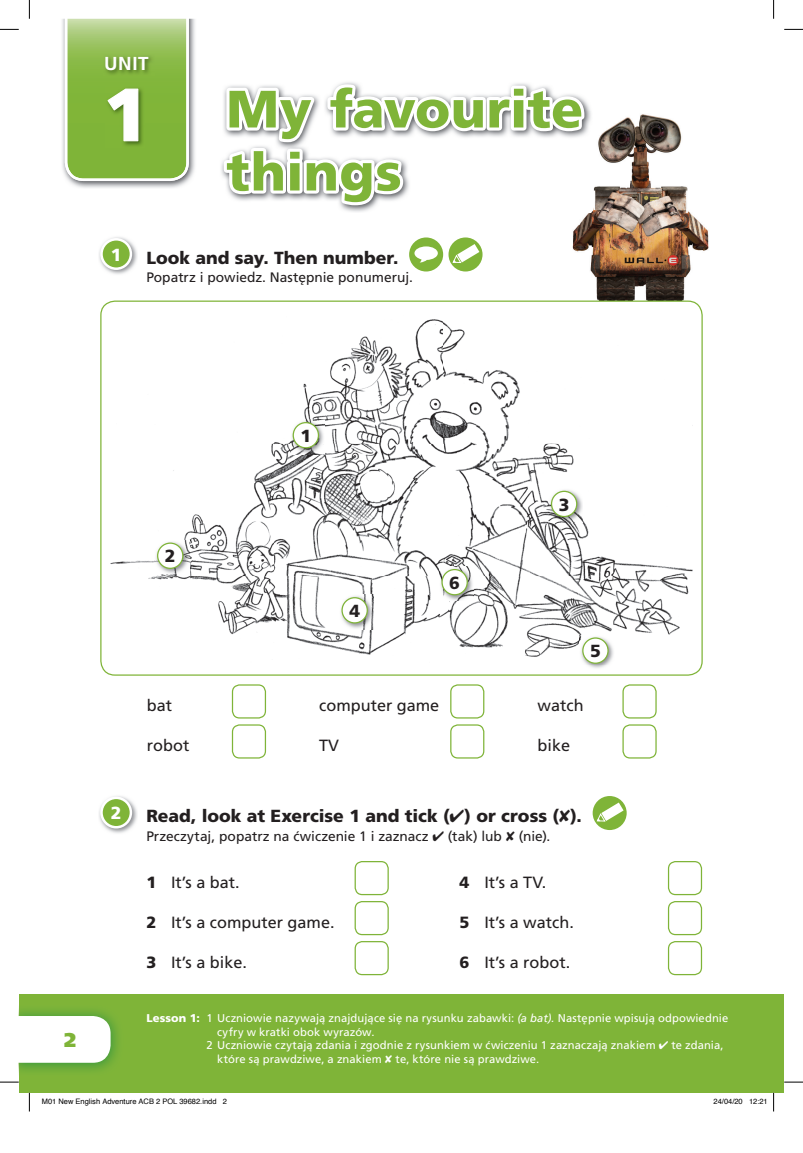
<style>
.page{position:relative;width:803px;height:1153px;background:#fff}
.page>*{position:absolute;margin:0;border:0;box-sizing:border-box;transform-origin:0 0}
.t1{font:900 73.75px "Frutiger LT Pro";color:#fff}
.t2{font:900 52.5px/63px "Frutiger LT Pro";letter-spacing:.005em;color:#7fb438}
.t3{font:900 20px "Frutiger LT Pro";color:#7fb438}
.t4{font:700 18.75px "Frutiger LT Pro";color:#fff}
.t5{font:900 17.5px "Frutiger LT Pro";color:#231f20}
.t6{font:900 17.5px "Frutiger LT Pro";color:#fff}
.t7{font:16.25px "Frutiger LT Pro";color:#231f20}
.t8{font:13.75px "Frutiger LT Pro";color:#231f20}
.t9{font:11.25px "Frutiger LT Pro";letter-spacing:.005em;color:#fff}
.t10{font:7.5px "Helvetica";color:#000}
.s1{font-weight:900}
.s2{font-style:italic}
</style>
<div class="page">
<div style="left:773px;top:994px;width:11px;height:98px;background:#7fb438"></div>
<div style="left:19px;top:994px;width:754px;height:98px;background:#7fb438"></div>
<img style="left:572px;top:114px;width:137px;height:191px">
<img style="left:62px;top:19px;width:133px;height:169px">
<svg style="left:65px;top:19px;width:124px;height:162px;background:#90bb54"></svg>
<img style="left:104px;top:54px;width:50px;height:22px">
<img style="left:19px;top:1010px;width:99px;height:61px">
<div style="left:19px;top:1016px;width:92px;height:46px;background:#fff"></div>
<img style="left:572px;top:112px;width:20px;height:101px">
<svg style="left:221px;top:82px;width:366px;height:126px"></svg>
<img style="left:99px;top:796px;width:38px;height:37px">
<svg style="left:101px;top:798px;width:30px;height:29px"></svg>
<div style="left:100px;top:796px;width:32px;height:32px;border:2px solid #fff;border-radius:50%"></div>
<div style="left:593px;top:796px;width:34px;height:34px;background:#7fb438;border-radius:50%"></div>
<svg style="left:596px;top:802px;width:27px;height:20px"></svg>
<div style="left:355px;top:861px;width:34px;height:34px;border:1px solid #7fb438;border-radius:7px"></div>
<div style="left:355px;top:901px;width:34px;height:34px;border:1px solid #7fb438;border-radius:7px"></div>
<div style="left:355px;top:941px;width:34px;height:34px;border:1px solid #7fb438;border-radius:7px"></div>
<div style="left:668px;top:861px;width:34px;height:34px;border:1px solid #7fb438;border-radius:7px"></div>
<div style="left:668px;top:901px;width:34px;height:34px;border:1px solid #7fb438;border-radius:7px"></div>
<div style="left:668px;top:941px;width:34px;height:34px;border:1px solid #7fb438;border-radius:7px"></div>
<img style="left:99px;top:237px;width:38px;height:37px">
<svg style="left:101px;top:239px;width:30px;height:30px"></svg>
<div style="left:100px;top:238px;width:32px;height:32px;border:2px solid #fff;border-radius:50%"></div>
<div style="left:409px;top:237px;width:34px;height:34px;background:#7fb438;border-radius:50%"></div>
<svg style="left:414px;top:246px;width:24px;height:16px"></svg>
<div style="left:448px;top:237px;width:34px;height:34px;background:#7fb438;border-radius:50%"></div>
<svg style="left:452px;top:244px;width:27px;height:19px"></svg>
<div style="left:101px;top:301px;width:601px;height:374px;background:#fff;border-radius:14px"></div>
<img style="left:110px;top:319px;width:583px;height:338px">
<img style="left:155px;top:540px;width:34px;height:34px">
<div style="left:158px;top:543px;width:25px;height:25px;background:#fff;border-radius:50%"></div>
<div style="left:157px;top:542px;width:26px;height:27px;border:1px solid #7fb438;border-radius:50%"></div>
<img style="left:339px;top:595px;width:34px;height:34px">
<div style="left:342px;top:598px;width:25px;height:25px;background:#fff;border-radius:50%"></div>
<div style="left:341px;top:597px;width:27px;height:26px;border:1px solid #7fb438;border-radius:50%"></div>
<img style="left:439px;top:567px;width:34px;height:34px">
<div style="left:442px;top:569px;width:25px;height:26px;background:#fff;border-radius:50%"></div>
<div style="left:441px;top:569px;width:27px;height:26px;border:1px solid #7fb438;border-radius:50%"></div>
<img style="left:549px;top:488px;width:34px;height:35px">
<div style="left:551px;top:491px;width:26px;height:25px;background:#fff;border-radius:50%"></div>
<div style="left:551px;top:491px;width:26px;height:26px;border:1px solid #7fb438;border-radius:50%"></div>
<img style="left:290px;top:420px;width:35px;height:34px">
<div style="left:293px;top:423px;width:25px;height:25px;background:#fff;border-radius:50%"></div>
<div style="left:293px;top:422px;width:26px;height:26px;border:1px solid #7fb438;border-radius:50%"></div>
<img style="left:580px;top:635px;width:34px;height:33px">
<div style="left:583px;top:638px;width:25px;height:25px;background:#fff;border-radius:50%"></div>
<div style="left:582px;top:637px;width:27px;height:27px;border:1px solid #7fb438;border-radius:50%"></div>
<div style="left:232px;top:684px;width:34px;height:34px;border:1px solid #7fb438;border-radius:7px"></div>
<div style="left:232px;top:724px;width:34px;height:34px;border:1px solid #7fb438;border-radius:7px"></div>
<div style="left:450px;top:684px;width:34px;height:34px;border:1px solid #7fb438;border-radius:7px"></div>
<div style="left:450px;top:724px;width:34px;height:34px;border:1px solid #7fb438;border-radius:7px"></div>
<div style="left:622px;top:684px;width:35px;height:34px;border:1px solid #7fb438;border-radius:7px"></div>
<div style="left:622px;top:724px;width:35px;height:34px;border:1px solid #7fb438;border-radius:7px"></div>
<svg style="left:0;top:29px;width:19px;height:1px"></svg>
<svg style="left:784px;top:29px;width:19px;height:1px"></svg>
<svg style="left:0;top:1081px;width:19px;height:2px"></svg>
<svg style="left:784px;top:1081px;width:19px;height:2px"></svg>
<svg style="left:29px;top:0;width:1px;height:19px"></svg>
<svg style="left:29px;top:1092px;width:1px;height:19px"></svg>
<svg style="left:773px;top:0;width:1px;height:19px"></svg>
<svg style="left:773px;top:1092px;width:1px;height:19px"></svg>
<h3 class="t4" style="left:104px;top:52px;width:46px">UNIT</h3>
<h1 class="t1" style="left:103px;top:70px;width:47px">1</h1>
<h2 class="t2" style="left:226px;top:77px;width:358px">My favourite things</h2>
<h3 class="t6" style="left:111px;top:244px;width:12px">1</h3>
<h3 class="t5" style="left:146px;top:247px;width:254px">Look and say. Then number.</h3>
<p class="t8" style="left:146px;top:270px;width:268px">Popatrz i powiedz. Następnie ponumeruj.</p>
<h3 class="t3" style="left:64px;top:1027px;width:13px">2</h3>
<h3 class="t5" style="left:300px;top:425px;width:12px">1</h3>
<h3 class="t5" style="left:165px;top:545px;width:12px">2</h3>
<h3 class="t7" style="left:147px;top:696px;width:27px">bat</h3>
<h3 class="t7" style="left:147px;top:736px;width:44px">robot</h3>
<h3 class="t5" style="left:349px;top:600px;width:12px">4</h3>
<h3 class="t5" style="left:449px;top:572px;width:12px">6</h3>
<h3 class="t7" style="left:319px;top:696px;width:122px">computer game</h3>
<h3 class="t7" style="left:319px;top:736px;width:21px">TV</h3>
<h3 class="t5" style="left:559px;top:494px;width:12px">3</h3>
<h3 class="t5" style="left:590px;top:640px;width:12px">5</h3>
<h3 class="t7" style="left:537px;top:696px;width:48px">watch</h3>
<h3 class="t7" style="left:537px;top:736px;width:34px">bike</h3>
<h3 class="t6" style="left:111px;top:802px;width:12px">2</h3>
<h3 class="t5" style="left:146px;top:805px;width:437px">Read, look at Exercise 1 and tick (✔) or cross (✘).</h3>
<p class="t8" style="left:146px;top:828px;width:406px">Przeczytaj, popatrz na ćwiczenie 1 i zaznacz ✔ (tak) lub ✘ (nie).</p>
<h3 class="t7" style="left:146px;top:873px;width:95px"><span class="s1">1</span> It’s a bat.</h3>
<h3 class="t7" style="left:146px;top:913px;width:190px"><span class="s1">2</span> It’s a computer game.</h3>
<h3 class="t7" style="left:146px;top:953px;width:102px"><span class="s1">3</span> It’s a bike.</h3>
<h3 class="t7" style="left:460px;top:873px;width:88px"><span class="s1">4</span> It’s a TV.</h3>
<h3 class="t7" style="left:460px;top:913px;width:116px"><span class="s1">5</span> It’s a watch.</h3>
<h3 class="t7" style="left:460px;top:953px;width:112px"><span class="s1">6</span> It’s a robot.</h3>
<p class="t9" style="left:146px;top:1011px;width:583px"><span class="s1">Lesson 1:</span> 1 Uczniowie nazywają znajdujące się na rysunku zabawki: <span class="s2">(a bat).</span> Następnie wpisują odpowiednie</p>
<p class="t9" style="left:217px;top:1025px;width:159px">cyfry w kratki obok wyrazów.</p>
<p class="t9" style="left:207px;top:1038px;width:518px">2 Uczniowie czytają zdania i zgodnie z rysunkiem w ćwiczeniu 1 zaznaczają znakiem ✔ te zdania,</p>
<p class="t9" style="left:217px;top:1052px;width:324px">które są prawdziwe, a znakiem ✘ te, które nie są prawdziwe.</p>
<p class="t10" style="left:42px;top:1095px;width:187px">M01 New English Adventure ACB 2 POL 39682.indd 2</p>
<p class="t10" style="left:713px;top:1095px;width:56px">24/04/20 12:21</p>
</div>
